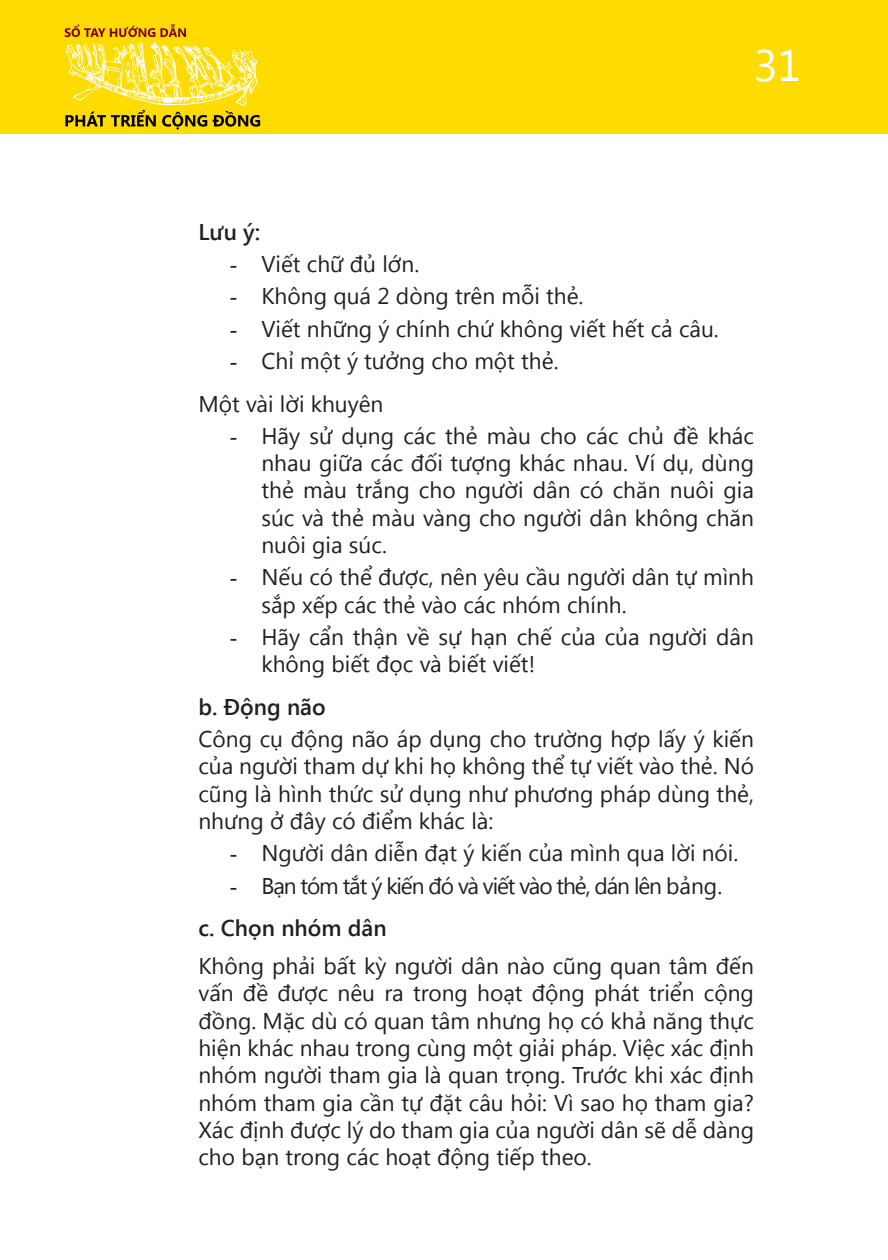
<style>
.page{position:relative;width:888px;height:1260px;background:#fff}
.page>*{position:absolute;margin:0;border:0;box-sizing:border-box;transform-origin:0 0}
.t1{font:43.75px "Segoe UI";color:#fff}
.Text{font:22.75px/27.3px "Segoe UI";color:#231f20;text-align:justify}
.Text-2{font:22.75px "Segoe UI";letter-spacing:-.05em;color:#231f20}
.Heading_3{font:600 22.75px "Segoe UI";color:#231f20}
.Heading_3-2{font:22.75px "Segoe UI";color:#231f20}
.s1{font-family:"Times New Roman"}
</style>
<div class="page">
<div style="left:0;top:0;width:10px;height:134px;background:#ffdc01"></div>
<div style="left:10px;top:0;width:878px;height:134px;background:#ffdc01"></div>
<svg style="left:65px;top:24px;width:195px;height:106px"></svg>
<h1 class="t1" style="left:754px;top:36px;width:49px">31</h1>
<p class="Heading_3" style="left:198px;top:216px;width:63px">Lưu ý:</p>
<p class="Text" style="left:230px;top:249px;width:191px"><span class="s1">-</span> Viết chữ đủ lớn.</p>
<p class="Text" style="left:230px;top:282px;width:355px"><span class="s1">-</span> Không quá 2 dòng trên mỗi thẻ.</p>
<p class="Text" style="left:230px;top:314px;width:490px"><span class="s1">-</span> Viết những ý chính chứ không viết hết cả câu.</p>
<p class="Text" style="left:230px;top:346px;width:330px"><span class="s1">-</span> Chỉ một ý tưởng cho một thẻ.</p>
<p class="Heading_3-2" style="left:198px;top:388px;width:187px">Một vài lời khuyên</p>
<p class="Text" style="left:261px;top:421px;width:494px;text-indent:-32px"><span class="s1">-</span> Hãy sử dụng các thẻ màu cho các chủ đề khác nhau giữa các đối tượng khác nhau. Ví dụ, dùng thẻ màu trắng cho người dân có chăn nuôi gia súc và thẻ màu vàng cho người dân không chăn nuôi gia súc.</p>
<p class="Text" style="left:261px;top:563px;width:494px;text-indent:-32px"><span class="s1">-</span> Nếu có thể được, nên yêu cầu người dân tự mình sắp xếp các thẻ vào các nhóm chính.</p>
<p class="Text" style="left:261px;top:622px;width:494px;text-indent:-32px"><span class="s1">-</span> Hãy cẩn thận về sự hạn chế của của người dân không biết đọc và biết viết!</p>
<p class="Heading_3" style="left:198px;top:691px;width:129px">b. Động não</p>
<p class="Text" style="left:198px;top:724px;width:557px">Công cụ động não áp dụng cho trường hợp lấy ý kiến của người tham dự khi họ không thể tự viết vào thẻ. Nó cũng là hình thức sử dụng như phương pháp dùng thẻ, nhưng ở đây có điểm khác là:</p>
<p class="Text" style="left:230px;top:839px;width:510px"><span class="s1">-</span> Người dân diễn đạt ý kiến của mình qua lời nói.</p>
<p class="Text-2" style="left:230px;top:870px;width:494px"><span class="s1">-</span> Bạn tóm tắt ý kiến đó và viết vào thẻ, dán lên bảng.</p>
<p class="Heading_3" style="left:198px;top:912px;width:190px">c. Chọn nhóm dân</p>
<p class="Text" style="left:198px;top:951px;width:557px">Không phải bất kỳ người dân nào cũng quan tâm đến vấn đề được nêu ra trong hoạt động phát triển cộng đồng. Mặc dù có quan tâm nhưng họ có khả năng thực hiện khác nhau trong cùng một giải pháp. Việc xác định nhóm người tham gia là quan trọng. Trước khi xác định nhóm tham gia cần tự đặt câu hỏi: Vì sao họ tham gia?<br>Xác định được lý do tham gia của người dân sẽ dễ dàng cho bạn trong các hoạt động tiếp theo.</p>
</div>
